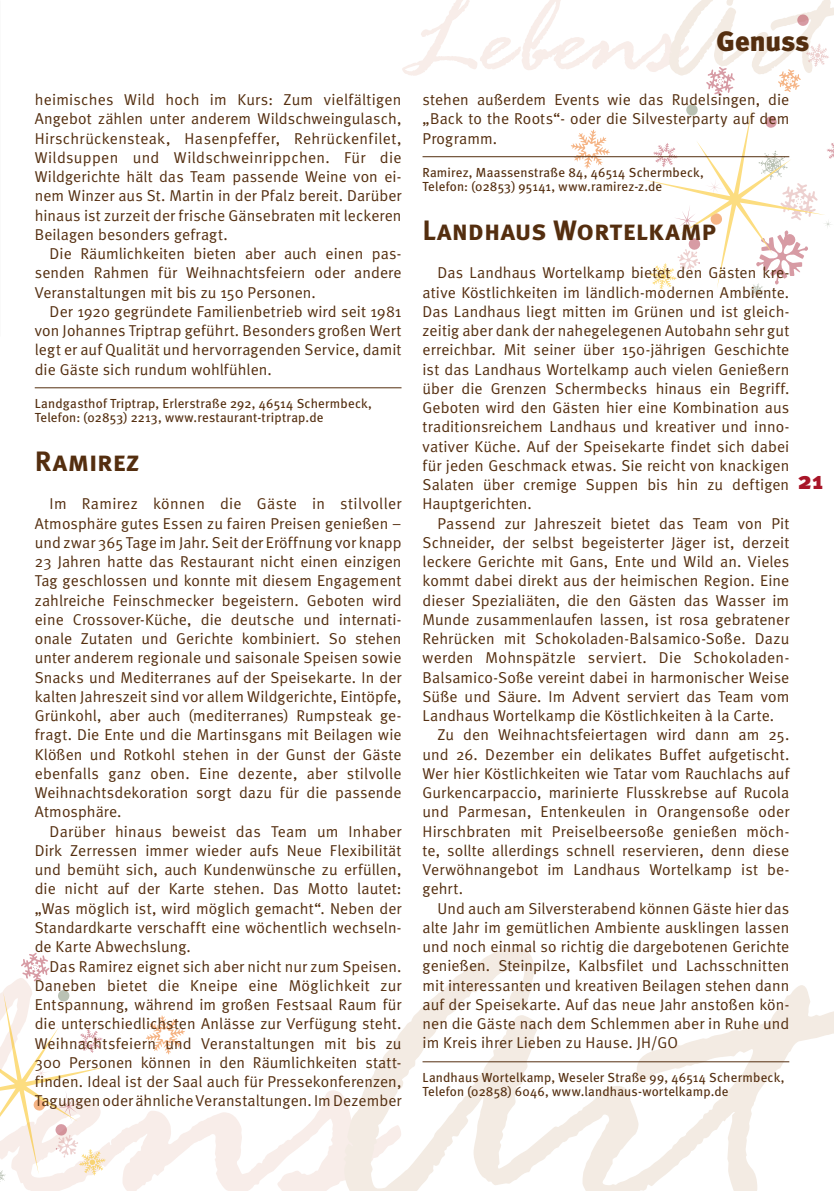
<style>
.page{position:relative;width:834px;height:1191px;background:#fff}
.page>*{position:absolute;margin:0;border:0;box-sizing:border-box;transform-origin:0 0}
.t1{font:28px "Meta Bold Caps";letter-spacing:.01em;color:#542e0f}
.t2{font:900 28px "Meta";color:#542e0f}
.t3{font:900 24.5px "Meta";color:#a81528}
.t4{font:15.75px/19.2px "Meta Normal";letter-spacing:.005em;color:#542e0f;text-align:justify}
.t5{font:13.12px/14px "Meta";letter-spacing:.015em;color:#542e0f}
</style>
<div class="page">
<svg style="left:559px;top:1086px;width:77px;height:105px"></svg>
<svg style="left:636px;top:985px;width:197px;height:206px"></svg>
<svg style="left:401px;top:948px;width:158px;height:243px"></svg>
<svg style="left:402px;top:0;width:431px;height:95px"></svg>
<svg style="left:570px;top:129px;width:39px;height:40px"></svg>
<svg style="left:643px;top:104px;width:190px;height:194px"></svg>
<svg style="left:0;top:953px;width:401px;height:238px"></svg>
<hr style="left:35px;top:387px;width:366px;height:1px;background:#542e0f">
<hr style="left:422px;top:156px;width:367px;height:1px;background:#542e0f">
<hr style="left:422px;top:1061px;width:367px;height:1px;background:#542e0f">
<p class="t4" style="left:35px;top:90px;width:368px">heimisches Wild hoch im Kurs: Zum vielfältigen Angebot zählen unter anderem Wildschweingulasch, Hirschrückensteak, Hasenpfeffer, Rehrückenfilet, Wildsuppen und Wildschweinrippchen. Für die Wildgerichte hält das Team passende Weine von ei&shy;nem Winzer aus St. Martin in der Pfalz bereit. Darüber hinaus ist zurzeit der frische Gänsebraten mit leckeren Beilagen besonders gefragt.</p>
<p class="t4" style="left:35px;top:244px;width:368px;text-indent:15px">Die Räumlichkeiten bieten aber auch einen pas&shy;senden Rahmen für Weihnachtsfeiern oder andere Veranstaltungen mit bis zu 150 Personen.</p>
<p class="t4" style="left:35px;top:301px;width:368px;text-indent:15px">Der 1920 gegründete Familienbetrieb wird seit 1981 von Johannes Triptrap geführt. Besonders großen Wert legt er auf Qualität und hervorragenden Service, damit die Gäste sich rundum wohlfühlen.</p>
<p class="t5" style="left:35px;top:396px;width:339px">Landgasthof Triptrap, Erlerstraße 292, 46514 Schermbeck,<br>Telefon: (02853) 2213, www.restaurant-triptrap.de</p>
<h1 class="t1" style="left:35px;top:443px;width:107px">Ramirez</h1>
<p class="t4" style="left:35px;top:494px;width:368px;text-indent:15px">Im Ramirez können die Gäste in stilvoller Atmosphäre gutes Essen zu fairen Preisen genießen – und zwar 365 Tage im Jahr. Seit der Eröffnung vor knapp 23 Jahren hatte das Restaurant nicht einen einzigen Tag geschlossen und konnte mit diesem Engagement zahlreiche Feinschmecker begeistern. Geboten wird eine Crossover-Küche, die deutsche und internati&shy;onale Zutaten und Gerichte kombiniert. So stehen unter anderem regionale und saisonale Speisen sowie Snacks und Mediterranes auf der Speisekarte. In der kalten Jahreszeit sind vor allem Wildgerichte, Eintöpfe, Grünkohl, aber auch (mediterranes) Rumpsteak ge&shy;fragt. Die Ente und die Martinsgans mit Beilagen wie Klößen und Rotkohl stehen in der Gunst der Gäste ebenfalls ganz oben. Eine dezente, aber stilvolle Weihnachtsdekoration sorgt dazu für die passende Atmosphäre.</p>
<p class="t4" style="left:35px;top:821px;width:368px;text-indent:15px">Darüber hinaus beweist das Team um Inhaber Dirk Zerressen immer wieder aufs Neue Flexibilität und bemüht sich, auch Kundenwünsche zu erfüllen, die nicht auf der Karte stehen. Das Motto lautet: „Was möglich ist, wird möglich gemacht“. Neben der Standardkarte verschafft eine wöchentlich wechseln&shy;de Karte Abwechslung.</p>
<p class="t4" style="left:35px;top:956px;width:368px;text-indent:15px">Das Ramirez eignet sich aber nicht nur zum Speisen.<br>Daneben bietet die Kneipe eine Möglichkeit zur Entspannung, während im großen Festsaal Raum für die unterschiedlichsten Anlässe zur Verfügung steht.<br>Weihnachtsfeiern und Veranstaltungen mit bis zu 300 Personen können in den Räumlichkeiten statt&shy;finden. Ideal ist der Saal auch für Pressekonferenzen, Tagungen oder ähnliche Veranstaltungen. Im Dezember</p>
<h1 class="t2" style="left:716px;top:25px;width:94px">Genuss</h1>
<p class="t4" style="left:422px;top:90px;width:368px">stehen außerdem Events wie das Rudelsingen, die „Back to the Roots“- oder die Silvesterparty auf dem Programm.</p>
<p class="t5" style="left:422px;top:165px;width:283px">Ramirez, Maassenstraße 84, 46514 Schermbeck,<br>Telefon: (02853) 95141, www.ramirez-z.de</p>
<h1 class="t1" style="left:422px;top:212px;width:295px">Landhaus Wortelkamp</h1>
<p class="t4" style="left:422px;top:263px;width:368px;text-indent:15px">Das Landhaus Wortelkamp bietet den Gästen kre&shy;ative Köstlichkeiten im ländlich-modernen Ambiente.<br>Das Landhaus liegt mitten im Grünen und ist gleich&shy;zeitig aber dank der nahegelegenen Autobahn sehr gut erreichbar. Mit seiner über 150-jährigen Geschichte ist das Landhaus Wortelkamp auch vielen Genießern über die Grenzen Schermbecks hinaus ein Begriff.<br>Geboten wird den Gästen hier eine Kombination aus traditionsreichem Landhaus und kreativer und inno&shy;vativer Küche. Auf der Speisekarte findet sich dabei für jeden Geschmack etwas. Sie reicht von knackigen Salaten über cremige Suppen bis hin zu deftigen Hauptgerichten.</p>
<p class="t4" style="left:437px;top:513px;width:353px">Passend zur Jahreszeit bietet das Team von Pit</p>
<p class="t4" style="left:422px;top:532px;width:368px">Schneider, der selbst begeisterter Jäger ist, derzeit</p>
<p class="t4" style="left:422px;top:552px;width:368px">leckere Gerichte mit Gans, Ente und Wild an. Vieles</p>
<p class="t4" style="left:422px;top:571px;width:368px">kommt dabei direkt aus der heimischen Region. Eine</p>
<p class="t4" style="left:422px;top:590px;width:368px">dieser Spezialiäten, die den Gästen das Wasser im</p>
<p class="t4" style="left:422px;top:609px;width:368px">Munde zusammenlaufen lassen, ist rosa gebratener</p>
<p class="t4" style="left:422px;top:629px;width:368px">Rehrücken mit Schokoladen-Balsamico-Soße. Dazu</p>
<p class="t4" style="left:422px;top:648px;width:368px">werden Mohnspätzle serviert. Die Schokoladen-</p>
<p class="t4" style="left:422px;top:667px;width:368px">Balsamico-Soße vereint dabei in harmonischer Weise</p>
<p class="t4" style="left:422px;top:686px;width:368px">Süße und Säure. Im Advent serviert das Team vom</p>
<p class="t4" style="left:422px;top:706px;width:353px">Landhaus Wortelkamp die Köstlichkeiten à la Carte.</p>
<p class="t4" style="left:437px;top:725px;width:353px">Zu den Weihnachtsfeiertagen wird dann am 25.</p>
<p class="t4" style="left:422px;top:744px;width:368px">und 26. Dezember ein delikates Buffet aufgetischt.</p>
<p class="t4" style="left:422px;top:763px;width:368px">Wer hier Köstlichkeiten wie Tatar vom Rauchlachs auf</p>
<p class="t4" style="left:422px;top:783px;width:368px">Gurkencarpaccio, marinierte Flusskrebse auf Rucola</p>
<p class="t4" style="left:422px;top:802px;width:368px">und Parmesan, Entenkeulen in Orangensoße oder</p>
<p class="t4" style="left:422px;top:821px;width:368px">Hirschbraten mit Preiselbeersoße genießen möch-</p>
<p class="t4" style="left:422px;top:840px;width:368px">te, sollte allerdings schnell reservieren, denn diese</p>
<p class="t4" style="left:422px;top:860px;width:368px">Verwöhnangebot im Landhaus Wortelkamp ist be-</p>
<p class="t4" style="left:422px;top:879px;width:42px">gehrt.</p>
<p class="t4" style="left:437px;top:898px;width:353px">Und auch am Silversterabend können Gäste hier das</p>
<p class="t4" style="left:422px;top:917px;width:368px">alte Jahr im gemütlichen Ambiente ausklingen lassen</p>
<p class="t4" style="left:422px;top:937px;width:368px">und noch einmal so richtig die dargebotenen Gerichte</p>
<p class="t4" style="left:422px;top:956px;width:368px">genießen. Steinpilze, Kalbsfilet und Lachsschnitten</p>
<p class="t4" style="left:422px;top:975px;width:368px">mit interessanten und kreativen Beilagen stehen dann</p>
<p class="t4" style="left:422px;top:994px;width:368px">auf der Speisekarte. Auf das neue Jahr anstoßen kön-</p>
<p class="t4" style="left:422px;top:1014px;width:368px">nen die Gäste nach dem Schlemmen aber in Ruhe und</p>
<p class="t4" style="left:422px;top:1033px;width:246px">im Kreis ihrer Lieben zu Hause. JH/go</p>
<p class="t5" style="left:422px;top:1070px;width:363px">Landhaus Wortelkamp, Weseler Straße 99, 46514 Schermbeck,<br>Telefon (02858) 6046, www.landhaus-wortelkamp.de</p>
<h2 class="t3" style="left:797px;top:465px;width:27px">21</h2>
</div>
